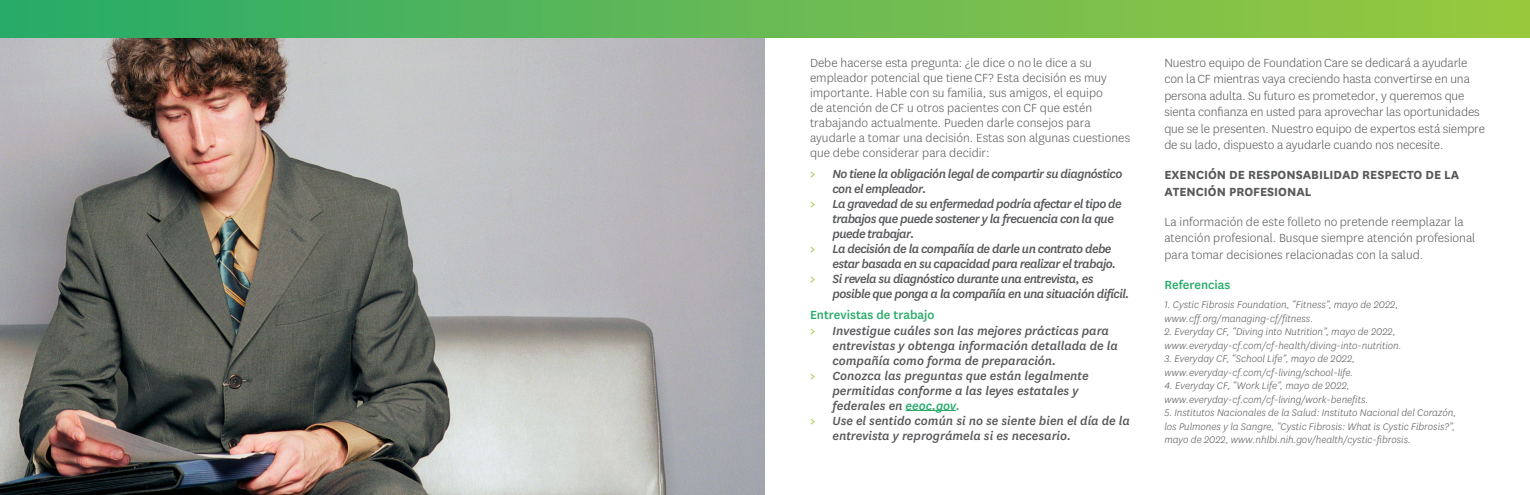
<style>
.page{position:relative;width:1530px;height:495px;background:#fff}
.page>*{position:absolute;margin:0;border:0;box-sizing:border-box;transform-origin:0 0}
.Paragraph_Style_1{font:300 13.75px/16.5px "Centene Sans";color:#57585a}
.t1{font:italic 500 13.75px/15px "Centene Sans";letter-spacing:-.04em;color:#57585a}
.t2{font:italic 500 13.75px/15px "Centene Sans";color:#57585a}
.Paragraph_Style_1-2{font:700 13.75px/16.5px "Centene Sans";color:#57585a}
.Paragraph_Style_1-3{font:500 13.75px "Centene Sans";color:#26ab68}
.Paragraph_Style_1-4{font:italic 300 11.25px/13.5px "Centene Sans";color:#57585a}
.s1{font-style:normal;color:#99ca3b}
.s2{color:#26ab68}
</style>
<div class="page">
<img style="left:0;top:37px;width:765px;height:458px">
<div style="left:0;top:0;width:1530px;height:37px;background:linear-gradient(to right,#2aab69,#9dc93e)"></div>
<hr style="left:906px;top:410px;width:50px;height:1px;background:#26ab68">
<p class="Paragraph_Style_1" style="left:810px;top:55px;width:322px;line-height:15px">Debe hacerse esta pregunta: ¿le dice o no le dice a su empleador potencial que tiene CF? Esta decisión es muy importante. Hable con su familia, sus amigos, el equipo<br>de atención de CF u otros pacientes con CF que estén trabajando actualmente. Pueden darle consejos para ayudarle a tomar una decisión. Estas son algunas cuestiones que debe considerar para decidir:</p>
<p class="t1" style="left:832px;top:166px;width:291px;text-indent:-22px"><span class="s1">&gt;</span> No tiene la obligación legal de compartir su diagnóstico con el empleador.</p>
<p class="t1" style="left:832px;top:196px;width:291px;text-indent:-22px"><span class="s1">&gt;</span> La gravedad de su enfermedad podría afectar el tipo de trabajos que puede sostener y la frecuencia con la que puede trabajar.</p>
<p class="t1" style="left:832px;top:241px;width:285px;text-indent:-22px"><span class="s1">&gt;</span> La decisión de la compañía de darle un contrato debe estar basada en su capacidad para realizar el trabajo.</p>
<p class="t1" style="left:832px;top:271px;width:298px;text-indent:-22px"><span class="s1">&gt;</span> Si revela su diagnóstico durante una entrevista, es posible que ponga a la compañía en una situación difícil.</p>
<p class="t2" style="left:832px;top:323px;width:287px;text-indent:-22px"><span class="s1">&gt;</span> Investigue cuáles son las mejores prácticas para entrevistas y obtenga información detallada de la compañía como forma de preparación.</p>
<p class="t2" style="left:832px;top:368px;width:258px;text-indent:-22px"><span class="s1">&gt;</span> Conozca las preguntas que están legalmente permitidas conforme a las leyes estatales y federales en <span class="s2">eeoc.gov.</span></p>
<p class="t2" style="left:832px;top:413px;width:299px;text-indent:-22px"><span class="s1">&gt;</span> Use el sentido común si no se siente bien el día de la entrevista y reprográmela si es necesario.</p>
<p class="Paragraph_Style_1-3" style="left:810px;top:308px;width:126px">Entrevistas de trabajo</p>
<p class="Paragraph_Style_1" style="left:1164px;top:55px;width:322px">Nuestro equipo de Foundation Care se dedicará a ayudarle con la CF mientras vaya creciendo hasta convertirse en una persona adulta. Su futuro es prometedor, y queremos que sienta confianza en usted para aprovechar las oportunidades que se le presenten. Nuestro equipo de expertos está siempre de su lado, dispuesto a ayudarle cuando nos necesite.</p>
<p class="Paragraph_Style_1-2" style="left:1164px;top:167px;width:296px">EXENCIÓN DE RESPONSABILIDAD RESPECTO DE LA<br>ATENCIÓN PROFESIONAL</p>
<p class="Paragraph_Style_1" style="left:1164px;top:214px;width:313px">La información de este folleto no pretende reemplazar la atención profesional. Busque siempre atención profesional para tomar decisiones relacionadas con la salud.</p>
<p class="Paragraph_Style_1-3" style="left:1164px;top:277px;width:68px">Referencias</p>
<p class="Paragraph_Style_1-4" style="left:1164px;top:298px;width:235px">1. Cystic Fibrosis Foundation, “Fitness”, mayo de 2022, www.cff.org/managing-cf/fitness.</p>
<p class="Paragraph_Style_1-4" style="left:1164px;top:325px;width:239px">2. Everyday CF, “Diving into Nutrition”, mayo de 2022, www.everyday-cf.com/cf-health/diving-into-nutrition.</p>
<p class="Paragraph_Style_1-4" style="left:1164px;top:352px;width:192px">3. Everyday CF, “School Life”, mayo de 2022, www.everyday-cf.com/cf-living/school-life.</p>
<p class="Paragraph_Style_1-4" style="left:1164px;top:379px;width:205px">4. Everyday CF, “Work Life”, mayo de 2022, www.everyday-cf.com/cf-living/work-benefits.</p>
<p class="Paragraph_Style_1-4" style="left:1164px;top:406px;width:293px">5. Institutos Nacionales de la Salud: Instituto Nacional del Corazón, los Pulmones y la Sangre, “Cystic Fibrosis: What is Cystic Fibrosis?”, mayo de 2022, www.nhlbi.nih.gov/health/cystic-fibrosis.</p>
</div>
